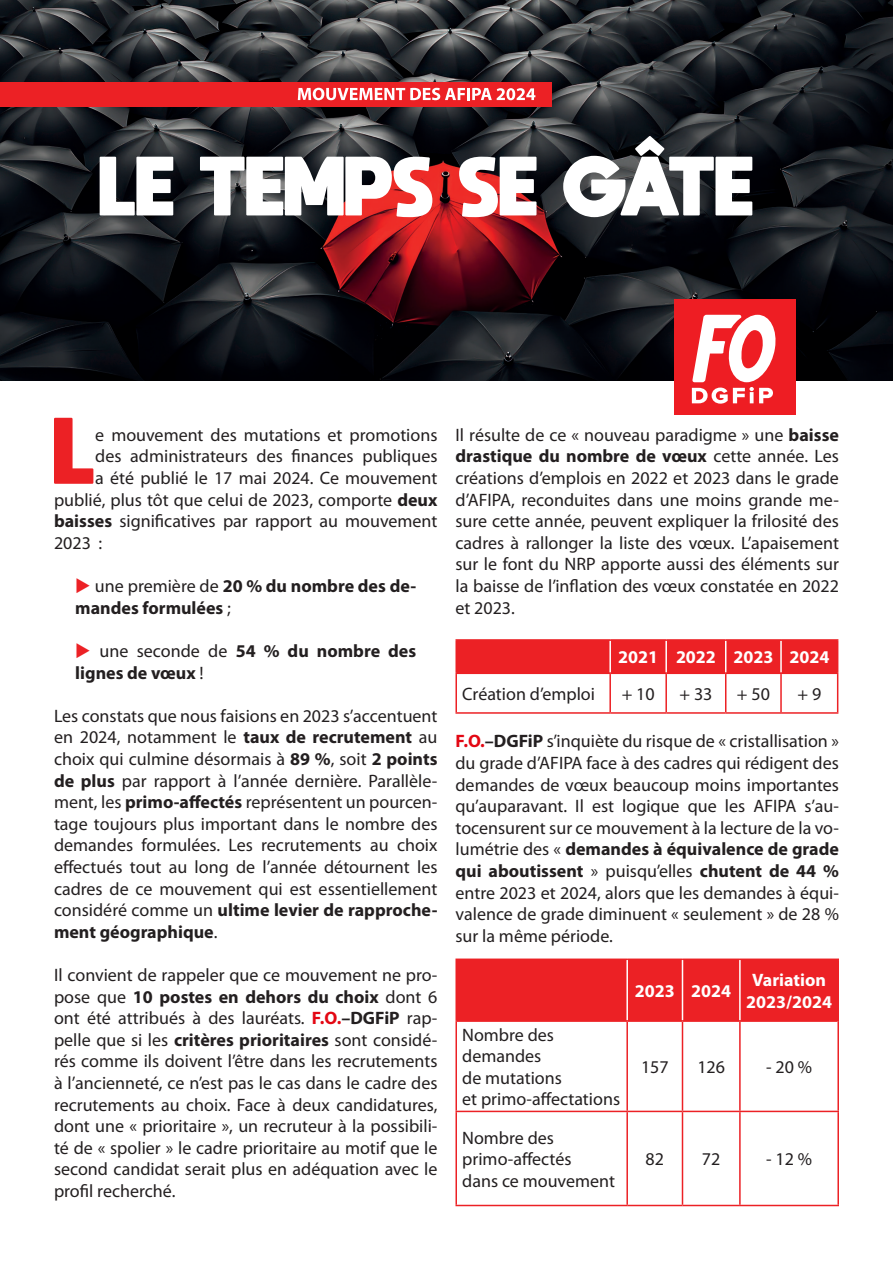
<style>
.page{position:relative;width:893px;height:1263px;background:#fff}
.page>*{position:absolute;margin:0;border:0;box-sizing:border-box;transform-origin:0 0}
.t1{font:800 66px "moon get";color:#ec2125}
.t2{font:18px/21.6px "Myriad Pro";color:#231f20;text-align:justify}
.t3{font:700 18px/21.6px "Myriad Pro";color:#231f20}
.t4{font:700 18px/21.6px "Myriad Pro";color:#fff;text-align:center}
.s1{font-weight:700}
.s2{color:#ec2125}
.s3{font-weight:400}
.s4{font-weight:700;color:#e30713}
</style>
<div class="page">
<img style="left:0;top:0;width:893px;height:381px">
<svg style="left:100px;top:157px;width:73px;height:58px"></svg>
<svg style="left:200px;top:157px;width:232px;height:60px"></svg>
<svg style="left:459px;top:157px;width:77px;height:60px"></svg>
<svg style="left:563px;top:136px;width:189px;height:81px"></svg>
<div style="left:0;top:82px;width:551px;height:25px;background:#ec2125"></div>
<svg style="left:298px;top:88px;width:237px;height:12px"></svg>
<div style="left:674px;top:299px;width:121px;height:116px;background:#ee1d23"></div>
<svg style="left:692px;top:315px;width:84px;height:89px"></svg>
<div style="left:457px;top:641px;width:380px;height:31px;background:#ec2125"></div>
<hr style="left:609px;top:641px;width:2px;height:31px;background:#fff">
<hr style="left:665px;top:641px;width:2px;height:31px;background:#fff">
<hr style="left:725px;top:641px;width:1px;height:31px;background:#fff">
<hr style="left:780px;top:641px;width:2px;height:31px;background:#fff">
<hr style="left:455px;top:639px;width:155px;height:2px;background:#ec2125">
<hr style="left:455px;top:641px;width:2px;height:31px;background:#ec2125">
<hr style="left:610px;top:639px;width:56px;height:2px;background:#ec2125">
<hr style="left:666px;top:639px;width:60px;height:2px;background:#ec2125">
<hr style="left:726px;top:639px;width:55px;height:2px;background:#ec2125">
<hr style="left:781px;top:639px;width:57px;height:2px;background:#ec2125">
<hr style="left:837px;top:641px;width:1px;height:31px;background:#ec2125">
<hr style="left:455px;top:672px;width:155px;height:2px;background:#ec2125">
<hr style="left:610px;top:672px;width:56px;height:2px;background:#ec2125">
<hr style="left:666px;top:672px;width:60px;height:2px;background:#ec2125">
<hr style="left:726px;top:672px;width:55px;height:2px;background:#ec2125">
<hr style="left:781px;top:672px;width:57px;height:2px;background:#ec2125">
<hr style="left:455px;top:674px;width:2px;height:38px;background:#ec2125">
<hr style="left:609px;top:674px;width:2px;height:38px;background:#ec2125">
<hr style="left:665px;top:674px;width:2px;height:38px;background:#ec2125">
<hr style="left:725px;top:674px;width:1px;height:38px;background:#ec2125">
<hr style="left:780px;top:674px;width:2px;height:38px;background:#ec2125">
<hr style="left:837px;top:674px;width:1px;height:38px;background:#ec2125">
<hr style="left:455px;top:712px;width:155px;height:2px;background:#ec2125">
<hr style="left:610px;top:712px;width:56px;height:2px;background:#ec2125">
<hr style="left:666px;top:712px;width:60px;height:2px;background:#ec2125">
<hr style="left:726px;top:712px;width:55px;height:2px;background:#ec2125">
<hr style="left:781px;top:712px;width:57px;height:2px;background:#ec2125">
<div style="left:457px;top:960px;width:380px;height:60px;background:#ec2125"></div>
<hr style="left:455px;top:960px;width:2px;height:60px;background:#ec2125">
<hr style="left:455px;top:958px;width:172px;height:2px;background:#ec2125">
<hr style="left:627px;top:958px;width:55px;height:2px;background:#ec2125">
<hr style="left:682px;top:958px;width:58px;height:2px;background:#ec2125">
<hr style="left:740px;top:958px;width:99px;height:2px;background:#ec2125">
<hr style="left:626px;top:960px;width:2px;height:60px;background:#fff">
<hr style="left:682px;top:960px;width:1px;height:60px;background:#fff">
<hr style="left:739px;top:960px;width:2px;height:60px;background:#fff">
<hr style="left:837px;top:960px;width:2px;height:61px;background:#ec2125">
<hr style="left:455px;top:1022px;width:2px;height:89px;background:#ec2125">
<hr style="left:455px;top:1112px;width:2px;height:93px;background:#ec2125">
<hr style="left:455px;top:1020px;width:172px;height:2px;background:#ec2125">
<hr style="left:627px;top:1020px;width:55px;height:2px;background:#ec2125">
<hr style="left:682px;top:1020px;width:58px;height:2px;background:#ec2125">
<hr style="left:740px;top:1020px;width:97px;height:2px;background:#ec2125">
<hr style="left:626px;top:1022px;width:2px;height:89px;background:#ec2125">
<hr style="left:682px;top:1022px;width:1px;height:89px;background:#ec2125">
<hr style="left:739px;top:1022px;width:2px;height:89px;background:#ec2125">
<hr style="left:837px;top:1021px;width:2px;height:90px;background:#ec2125">
<hr style="left:626px;top:1112px;width:2px;height:93px;background:#ec2125">
<hr style="left:682px;top:1112px;width:1px;height:93px;background:#ec2125">
<hr style="left:739px;top:1112px;width:2px;height:93px;background:#ec2125">
<hr style="left:837px;top:1112px;width:2px;height:93px;background:#ec2125">
<hr style="left:455px;top:1111px;width:172px;height:1px;background:#ec2125">
<hr style="left:627px;top:1111px;width:55px;height:1px;background:#ec2125">
<hr style="left:682px;top:1111px;width:58px;height:1px;background:#ec2125">
<hr style="left:740px;top:1111px;width:99px;height:1px;background:#ec2125">
<hr style="left:455px;top:1205px;width:172px;height:1px;background:#ec2125">
<hr style="left:627px;top:1205px;width:55px;height:1px;background:#ec2125">
<hr style="left:682px;top:1205px;width:58px;height:1px;background:#ec2125">
<hr style="left:740px;top:1205px;width:99px;height:1px;background:#ec2125">
<p class="t1" style="left:54px;top:409px;width:43px">L</p>
<p class="t2" style="left:95px;top:424px;width:344px">e mouvement des mutations et promotions</p>
<p class="t2" style="left:95px;top:445px;width:344px">des administrateurs des finances publiques</p>
<p class="t2" style="left:95px;top:467px;width:344px">a été publié le 17 mai 2024. Ce mouvement</p>
<p class="t2" style="left:54px;top:489px;width:385px">publié, plus tôt que celui de 2023, comporte <span class="s1">deux</span></p>
<p class="t2" style="left:54px;top:510px;width:385px"><span class="s1">baisses</span> significatives par rapport au mouvement</p>
<p class="t2" style="left:54px;top:532px;width:50px">2023 :</p>
<p class="t3" style="left:75px;top:575px;width:342px"><span class="s2">◆</span> <span class="s3">une première de</span> 20 % du nombre des de&shy;mandes formulées <span class="s3">;</span></p>
<p class="t3" style="left:75px;top:639px;width:342px"><span class="s2">◆</span> <span class="s3">une seconde de</span> 54 % du nombre des lignes de vœux <span class="s3">!</span></p>
<p class="t2" style="left:54px;top:705px;width:385px">Les constats que nous faisions en 2023 s’accentuent en 2024, notamment le <span class="s1">taux de recrutement</span> au choix qui culmine désormais à <span class="s1">89 %</span>, soit <span class="s1">2 points de plus</span> par rapport à l’année dernière. Parallèle&shy;ment, les <span class="s1">primo-affectés</span> représentent un pourcen&shy;tage toujours plus important dans le nombre des demandes formulées. Les recrutements au choix effectués tout au long de l’année détournent les cadres de ce mouvement qui est essentiellement considéré comme un <span class="s1">ultime levier de rapproche&shy;ment géographique</span>.</p>
<p class="t2" style="left:54px;top:964px;width:385px">Il convient de rappeler que ce mouvement ne pro&shy;pose que <span class="s1">10 postes en dehors du choix</span> dont 6 ont été attribués à des lauréats. <span class="s4">F.O.</span><span class="s1">–DGFiP</span> rap&shy;pelle que si les <span class="s1">critères prioritaires</span> sont considé&shy;rés comme ils doivent l’être dans les recrutements à l’ancienneté, ce n’est pas le cas dans le cadre des recrutements au choix. Face à deux candidatures, dont une « prioritaire », un recruteur à la possibili&shy;té de « spolier » le cadre prioritaire au motif que le second candidat serait plus en adéquation avec le profil recherché.</p>
<p class="t2" style="left:455px;top:424px;width:385px">Il résulte de ce « nouveau paradigme » une <span class="s1">baisse drastique du nombre de vœux</span> cette année. Les créations d’emplois en 2022 et 2023 dans le grade d’AFIPA, reconduites dans une moins grande me&shy;sure cette année, peuvent expliquer la frilosité des cadres à rallonger la liste des vœux. L’apaisement sur le font du NRP apporte aussi des éléments sur la baisse de l’inflation des vœux constatée en 2022 et 2023.</p>
<p class="t4" style="left:618px;top:646px;width:41px">2021</p>
<p class="t4" style="left:676px;top:646px;width:41px">2022</p>
<p class="t4" style="left:733px;top:646px;width:41px">2023</p>
<p class="t4" style="left:789px;top:646px;width:41px">2024</p>
<p class="t2" style="left:462px;top:683px;width:134px">Création d’emploi</p>
<p class="t2" style="left:622px;top:683px;width:35px">+ 10</p>
<p class="t2" style="left:679px;top:683px;width:35px">+ 33</p>
<p class="t2" style="left:737px;top:683px;width:35px">+ 50</p>
<p class="t2" style="left:797px;top:683px;width:25px">+ 9</p>
<p class="t2" style="left:455px;top:730px;width:385px"><span class="s4">F.O.</span><span class="s1">–DGFiP</span> s’inquiète du risque de « cristallisation » du grade d’AFIPA face à des cadres qui rédigent des demandes de vœux beaucoup moins importantes qu’auparavant. Il est logique que les AFIPA s’au&shy;tocensurent sur ce mouvement à la lecture de la vo&shy;lumétrie des « <span class="s1">demandes à équivalence de grade qui aboutissent</span> » puisqu’elles <span class="s1">chutent de 44 % </span>entre 2023 et 2024, alors que les demandes à équi&shy;valence de grade diminuent « seulement » de 28 % sur la même période.</p>
<p class="t4" style="left:635px;top:979px;width:41px">2023</p>
<p class="t4" style="left:691px;top:979px;width:41px">2024</p>
<p class="t4" style="left:746px;top:969px;width:87px">Variation<br>2023/2024</p>
<p class="t2" style="left:462px;top:1023px;width:93px">Nombre des</p>
<p class="t2" style="left:462px;top:1045px;width:81px">demandes</p>
<p class="t2" style="left:462px;top:1067px;width:101px">de mutations</p>
<p class="t2" style="left:462px;top:1088px;width:159px">et primo-affectations</p>
<p class="t2" style="left:641px;top:1056px;width:29px">157</p>
<p class="t2" style="left:697px;top:1056px;width:29px">126</p>
<p class="t2" style="left:766px;top:1056px;width:47px">- 20 %</p>
<p class="t2" style="left:462px;top:1126px;width:93px">Nombre des</p>
<p class="t2" style="left:462px;top:1148px;width:111px">primo-affectés</p>
<p class="t2" style="left:462px;top:1170px;width:154px">dans ce mouvement</p>
<p class="t2" style="left:646px;top:1148px;width:20px">82</p>
<p class="t2" style="left:702px;top:1148px;width:20px">72</p>
<p class="t2" style="left:766px;top:1148px;width:47px">- 12 %</p>
</div>
